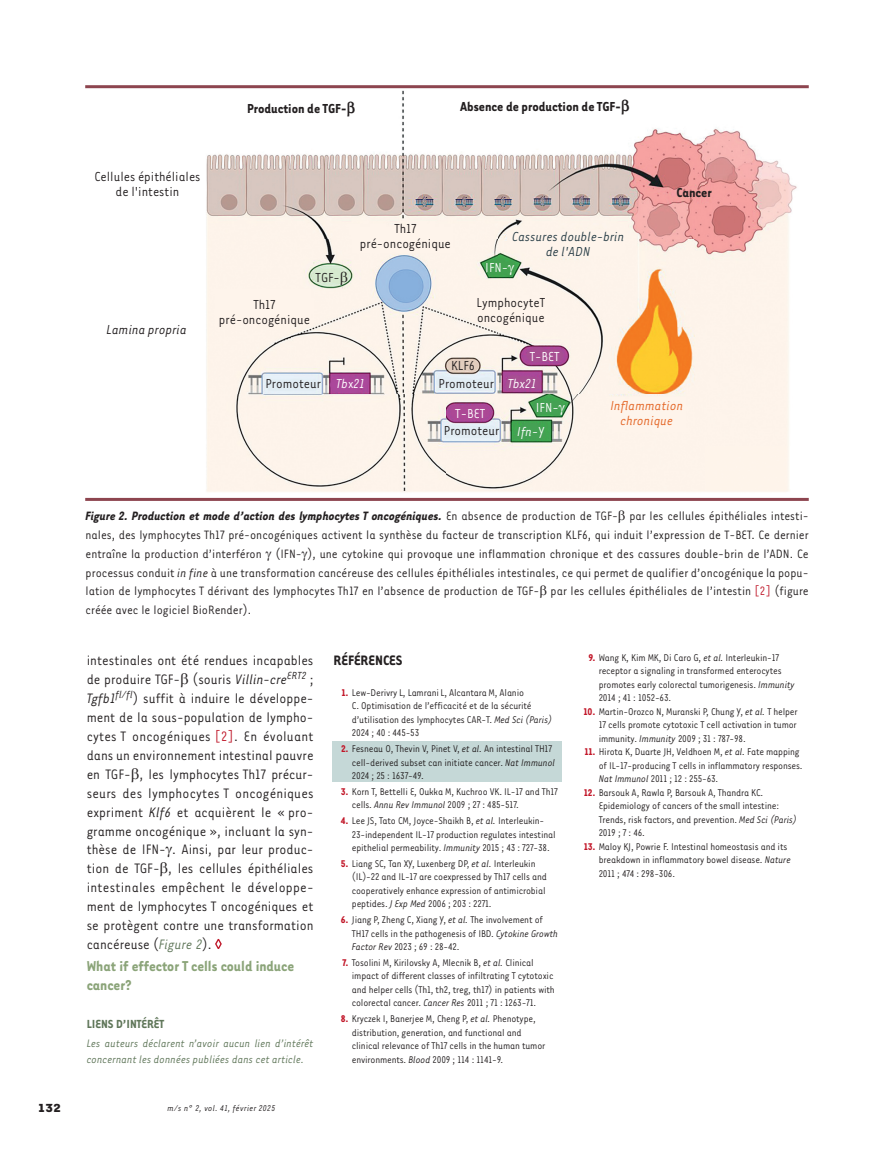
<style>
.page{position:relative;width:894px;height:1149px;background:#fff}
.page>*{position:absolute;margin:0;border:0;box-sizing:border-box;transform-origin:0 0}
.t1{font:700 16.5px/18.9px "Tarzana Nar OT";color:#8ba479}
.t2{font:15.75px/18.9px "Tarzana Nar OT";color:#231f20;text-align:justify}
.t3{font:700 15.75px "Tarzana Nar OT";color:#231f20}
.t4{font:15px/15px "Tarzana Nar OT";color:#231f20;text-align:center}
.t5{font:700 15px "Tarzana Nar OT";color:#231f20}
.t6{font:italic 15px/15px "Tarzana Nar OT";color:#293e47;text-align:center}
.t7{font:italic 15px/15px "Tarzana Nar OT";color:#e46626;text-align:center}
.t8{font:15px "Tarzana Nar OT";color:#fff}
.t9{font:italic 15px "Tarzana Nar OT";color:#231f20}
.t10{font:italic 15px "Tarzana Nar OT";color:#fff}
.t11{font:13.95px/18.9px "Tarzana Nar OT";color:#231f20;text-align:justify}
.t12{font:700 13.5px "Tarzana Nar OT";color:#5f7659}
.t13{font:700 13.5px "Tarzana Wide OT";color:#231f20}
.t14{font:italic 12.45px/15.9px "Tarzana Nar OT";color:#5f7659}
.t15{font:11.25px/13.5px "Tarzana Nar OT";letter-spacing:-.015em;color:#231f20}
.t16{font:italic 9.75px "Tarzana Nar OT";letter-spacing:.025em;color:#231f20}
.s1{font-style:italic;color:#fff}
.s2{color:#fff}
.s3{font-style:normal}
.s4{font-weight:700;font-style:italic}
.s5{font-style:italic}
.s6{color:#bf182a}
.s7{font-style:italic;color:#5f7659}
.s8{font-weight:700;color:#c11527}
</style>
<div class="page">
<div style="left:332px;top:741px;width:229px;height:40px;background:#c5d8d7"></div>
<svg style="left:215px;top:938px;width:7px;height:10px"></svg>
<img style="left:85px;top:88px;width:723px;height:410px">
<hr style="left:85px;top:85px;width:723px;height:3px;background:#8d454f">
<hr style="left:85px;top:498px;width:723px;height:3px;background:#8d454f">
<svg style="left:347px;top:101px;width:8px;height:15px"></svg>
<svg style="left:340px;top:271px;width:7px;height:14px"></svg>
<svg style="left:558px;top:404px;width:6px;height:11px"></svg>
<svg style="left:508px;top:264px;width:6px;height:11px"></svg>
<svg style="left:621px;top:99px;width:8px;height:15px"></svg>
<h3 class="t5" style="left:247px;top:99px;width:101px">Production de TGF-</h3>
<h3 class="t5" style="left:460px;top:97px;width:162px">Absence de production de TGF-</h3>
<h3 class="t4" style="left:94px;top:169px;width:108px">Cellules épithéliales de l'intestin</h3>
<h3 class="t9" style="left:107px;top:320px;width:82px">Lamina propria</h3>
<h3 class="t4" style="left:315px;top:269px;width:26px">TGF-</h3>
<h3 class="t4" style="left:219px;top:296px;width:92px">Th17 pré-oncogénique</h3>
<h3 class="t4" style="left:360px;top:220px;width:92px">Th17 pré-oncogénique</h3>
<h3 class="t6" style="left:512px;top:228px;width:114px">Cassures double-brin de l'ADN</h3>
<h3 class="t8" style="left:485px;top:258px;width:24px">IFN-</h3>
<h3 class="t4" style="left:476px;top:294px;width:70px;text-align:left">LymphocyteT oncogénique</h3>
<h3 class="t4" style="left:451px;top:357px;width:25px">KLF6</h3>
<h3 class="t8" style="left:529px;top:347px;width:31px">T-BET</h3>
<h3 class="t5" style="left:676px;top:183px;width:37px">Cancer</h3>
<h3 class="t4" style="left:265px;top:375px;width:101px">Promoteur <span class="s1">Tb</span><span class="s2">x</span><span class="s1">21</span></h3>
<h3 class="t4" style="left:438px;top:375px;width:57px">Promoteur</h3>
<h3 class="t4" style="left:443px;top:422px;width:57px">Promoteur</h3>
<h3 class="t8" style="left:455px;top:404px;width:31px">T-BET</h3>
<h3 class="t10" style="left:507px;top:374px;width:30px">Tbx21</h3>
<h3 class="t8" style="left:535px;top:398px;width:24px">IFN-</h3>
<h3 class="t10" style="left:517px;top:422px;width:29px">Ifn-<span class="s3">Y</span></h3>
<h3 class="t7" style="left:610px;top:397px;width:74px">Inflammation chronique</h3>
<p class="t11" style="left:85px;top:505px;width:724px"><span class="s4">Figure 2. Production et mode d’action des lymphocytes T oncogéniques.</span> En absence de production de TGF- par les cellules épithéliales intesti&shy;nales, des lymphocytes Th17 pré-oncogéniques activent la synthèse du facteur de transcription KLF6, qui induit l’expression de T-BET. Ce dernier entraîne la production d’interféron (IFN- ), une cytokine qui provoque une inflammation chronique et des cassures double-brin de l’ADN. Ce processus conduit <span class="s5">in fine</span> à une transformation cancéreuse des cellules épithéliales intestinales, ce qui permet de qualifier d’oncogénique la popu&shy;lation de lymphocytes T dérivant des lymphocytes Th17 en l’absence de production de TGF- par les cellules épithéliales de l’intestin <span class="s6">[2]</span> (figure créée avec le logiciel BioRender).</p>
<p class="t2" style="left:87px;top:650px;width:228px">intestinales ont été rendues incapables de produire TGF- (souris <span class="s5">Villin-cre</span><sup>ERT2</sup> ; <span class="s5">Tgfb1</span><sup>fl/fl</sup>) suffit à induire le développe&shy;ment de la sous-population de lympho&shy;cytes T oncogéniques <span class="s6">[2]</span>. En évoluant dans un environnement intestinal pauvre en TGF- , les lymphocytes Th17 précur&shy;seurs des lymphocytes T oncogéniques expriment <span class="s5">Klf6</span> et acquièrent le « pro&shy;gramme oncogénique », incluant la syn&shy;thèse de IFN- . Ainsi, par leur produc&shy;tion de TGF- , les cellules épithéliales intestinales empêchent le développe&shy;ment de lymphocytes T oncogéniques et se protègent contre une transformation cancéreuse (<span class="s7">Figure 2</span>).</p>
<h1 class="t1" style="left:87px;top:955px;width:209px">What if effector T cells could induce cancer?</h1>
<p class="t12" style="left:87px;top:1014px;width:79px">LIENS D’INTÉRÊT</p>
<p class="t14" style="left:87px;top:1034px;width:228px">Les auteurs déclarent n’avoir aucun lien d’intérêt concernant les données publiées dans cet article.</p>
<p class="t13" style="left:38px;top:1098px;width:25px">132</p>
<p class="t16" style="left:167px;top:1102px;width:109px">m/s n° 2, vol. 41, février 2025</p>
<h2 class="t3" style="left:333px;top:650px;width:70px">RÉFÉRENCES</h2>
<p class="t15" style="left:352px;top:685px;width:202px;text-indent:-10px"><span class="s8">1.</span> Lew-DerivryL, LamraniL, AlcantaraM, Alanio<br>C. Optimisation de l’efficacité et de la sécurité d’utilisation des lymphocytes CAR-T. <span class="s5">Med Sci (Paris)<br></span>2024 ; 40 : 445-53</p>
<p class="t15" style="left:352px;top:741px;width:205px;text-indent:-11px"><span class="s8">2.</span> Fesneau O, Thevin V, Pinet V, <span class="s5">et al.</span> An intestinal TH17 cell-derived subset can initiate cancer. <span class="s5">Nat Immunol<br></span>2024 ; 25 : 1637-49.</p>
<p class="t15" style="left:352px;top:784px;width:207px;text-indent:-11px"><span class="s8">3.</span> Korn T, Bettelli E, Oukka M, Kuchroo VK. IL-17 and Th17 cells. <span class="s5">Annu Rev Immunol</span> 2009 ; 27 : 485-517.</p>
<p class="t15" style="left:352px;top:813px;width:205px;text-indent:-11px"><span class="s8">4.</span> Lee JS, Tato CM, Joyce-Shaikh B, <span class="s5">et al.</span> Interleukin-<br>23-independent IL-17 production regulates intestinal epithelial permeability. <span class="s5">Immunity</span> 2015 ; 43 : 727-38.</p>
<p class="t15" style="left:352px;top:856px;width:196px;text-indent:-11px"><span class="s8">5.</span> Liang SC, Tan XY, Luxenberg DP, <span class="s5">et al.</span> Interleukin (IL)-22 and IL-17 are coexpressed by Th17 cells and cooperatively enhance expression of antimicrobial peptides. <span class="s5">J Exp Med</span> 2006 ; 203 : 2271.</p>
<p class="t15" style="left:352px;top:912px;width:207px;text-indent:-11px"><span class="s8">6.</span> Jiang P, Zheng C, Xiang Y, <span class="s5">et al.</span> The involvement of<br>TH17 cells in the pathogenesis of IBD. <span class="s5">Cytokine Growth<br>Factor Rev</span> 2023 ; 69 : 28-42.</p>
<p class="t15" style="left:352px;top:955px;width:204px;text-indent:-9px"><span class="s8">7.</span> Tosolini M, Kirilovsky A, Mlecnik B, <span class="s5">et al.</span> Clinical impact of different classes of infiltrating T cytotoxic and helper cells (Th1, th2, treg, th17) in patients with colorectal cancer. <span class="s5">Cancer Res</span> 2011 ; 71 : 1263-71.</p>
<p class="t15" style="left:352px;top:1011px;width:195px;text-indent:-11px"><span class="s8">8.</span> Kryczek I, Banerjee M, Cheng P, <span class="s5">et al.</span> Phenotype, distribution, generation, and functional and clinical relevance of Th17 cells in the human tumor environments. <span class="s5">Blood</span> 2009 ; 114 : 1141-9.</p>
<p class="t15" style="left:598px;top:650px;width:197px;text-indent:-10px"><span class="s8">9.</span> Wang K, Kim MK, Di Caro G, <span class="s5">et al.</span> Interleukin-17 receptor a signaling in transformed enterocytes promotes early colorectal tumorigenesis. <span class="s5">Immunity </span>2014 ; 41 : 1052-63.</p>
<p class="t15" style="left:598px;top:704px;width:200px;text-align:justify;text-indent:-15px"><span class="s8">10.</span> Martin-Orozco N, Muranski P, Chung Y, <span class="s5">et al.</span> T helper 17 cells promote cytotoxic T cell activation in tumor immunity. <span class="s5">Immunity</span> 2009 ; 31 : 787-98.</p>
<p class="t15" style="left:598px;top:744px;width:205px;text-indent:-14px"><span class="s8">11.</span> Hirota K, Duarte JH, Veldhoen M, <span class="s5">et al.</span> Fate mapping of IL-17-producing T cells in inflammatory responses.<br><span class="s5">Nat Immunol</span> 2011 ; 12 : 255-63.</p>
<p class="t15" style="left:598px;top:785px;width:200px;text-indent:-15px"><span class="s8">12.</span> Barsouk A, Rawla P, Barsouk A, Thandra KC.<br>Epidemiology of cancers of the small intestine:<br>Trends, risk factors, and prevention. <span class="s5">Med Sci (Paris)<br></span>2019 ; 7 : 46.</p>
<p class="t15" style="left:598px;top:839px;width:193px;text-indent:-15px"><span class="s8">13.</span> Maloy KJ, Powrie F. Intestinal homeostasis and its breakdown in inflammatory bowel disease. <span class="s5">Nature<br></span>2011 ; 474 : 298-306.</p>
</div>
